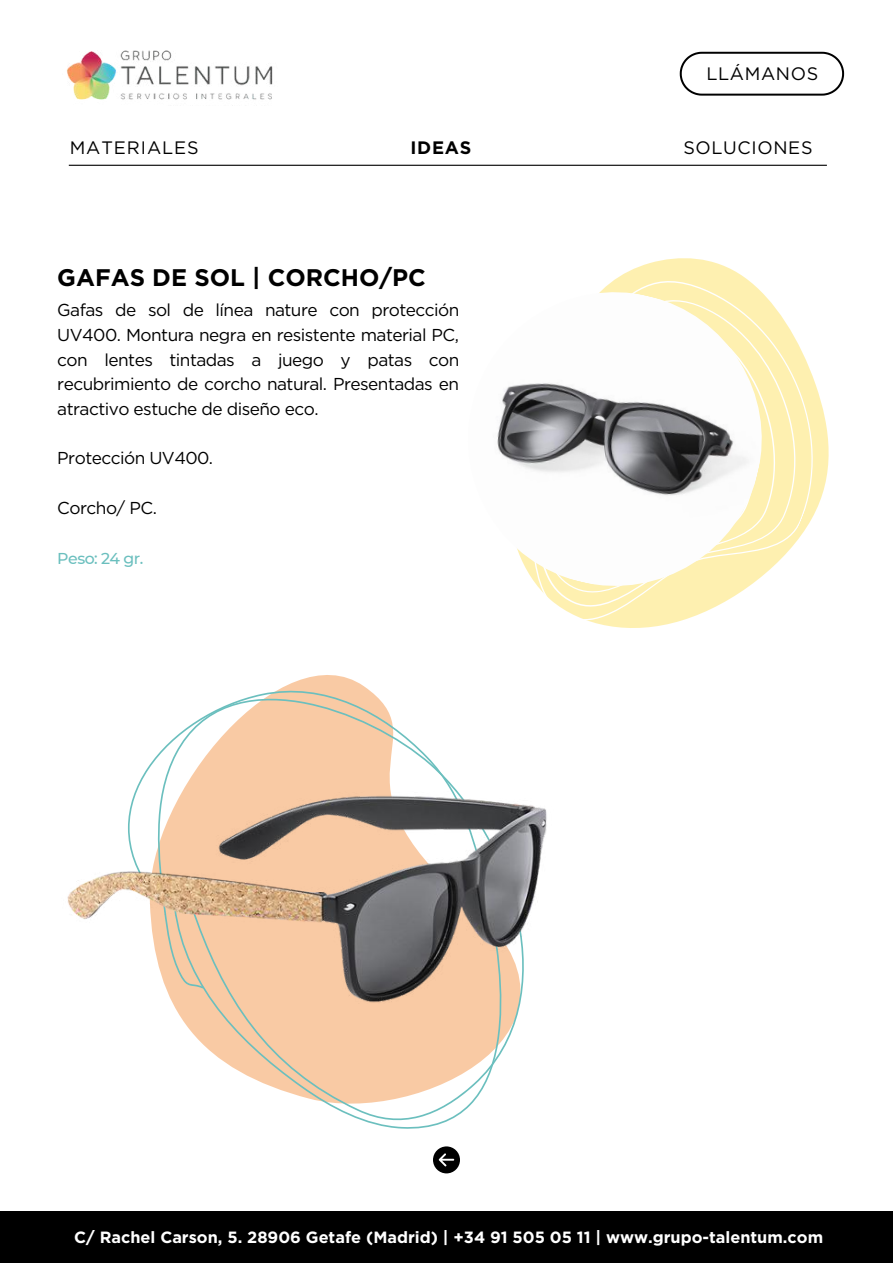
<style>
.page{position:relative;width:893px;height:1264px;background:#fff}
.page>*{position:absolute;margin:0;border:0;box-sizing:border-box;transform-origin:0 0}
.t1{font:700 24px "Gotham";color:#000}
.t2{font:18px "Gotham";letter-spacing:.035em;color:#000}
.t3{font:18px "Gotham";letter-spacing:.055em;color:#000}
.t4{font:700 18px "Gotham";letter-spacing:.045em;color:#000}
.t5{font:17.25px/24.8px "Gotham";letter-spacing:-.03em;color:#000;text-align:justify}
.t6{font:700 16.2px "Gotham";color:#fff}
.t7{font:500 15.75px "Montserrat";letter-spacing:-.03em;color:#6bbfbe}
</style>
<div class="page">
<svg style="left:136px;top:675px;width:381px;height:490px"></svg>
<svg style="left:404px;top:675px;width:113px;height:10px"></svg>
<svg style="left:622px;top:258px;width:207px;height:237px"></svg>
<svg style="left:610px;top:275px;width:212px;height:353px"></svg>
<svg style="left:560px;top:301px;width:237px;height:325px;fill:#fef0b0"></svg>
<svg style="left:551px;top:600px;width:218px;height:7px;fill:#fef0b0"></svg>
<div style="left:0;top:1210px;width:892px;height:52px;background:#000"></div>
<svg style="left:679px;top:52px;width:165px;height:44px"></svg>
<img style="left:66px;top:50px;width:207px;height:50px">
<img style="left:497px;top:277px;width:279px;height:323px">
<hr style="left:69px;top:165px;width:757px;height:1px;background:#000">
<svg style="left:433px;top:1146px;width:26px;height:27px"></svg>
<img style="left:67px;top:789px;width:480px;height:227px">
<p class="t2" style="left:706px;top:62px;width:113px">LLÁMANOS</p>
<p class="t3" style="left:70px;top:136px;width:131px">MATERIALES</p>
<p class="t4" style="left:410px;top:136px;width:62px">IDEAS</p>
<p class="t2" style="left:683px;top:136px;width:131px">SOLUCIONES</p>
<h1 class="t1" style="left:57px;top:263px;width:370px">GAFAS DE SOL | CORCHO/PC</h1>
<p class="t5" style="left:57px;top:297px;width:403px">Gafas de sol de línea nature con protección UV400. Montura negra en resistente material PC, con lentes tintadas a juego y patas con recubrimiento de corcho natural. Presentadas en atractivo estuche de diseño eco.</p>
<p class="t5" style="left:57px;top:446px;width:157px">Protección UV400.</p>
<p class="t5" style="left:57px;top:495px;width:101px">Corcho/ PC.</p>
<p class="t7" style="left:57px;top:548px;width:87px">Peso: 24 gr.</p>
<p class="t6" style="left:74px;top:1226px;width:750px">C/ Rachel Carson, 5. 28906 Getafe (Madrid) | +34 91 505 05 11 | www.grupo-talentum.com</p>
</div>
